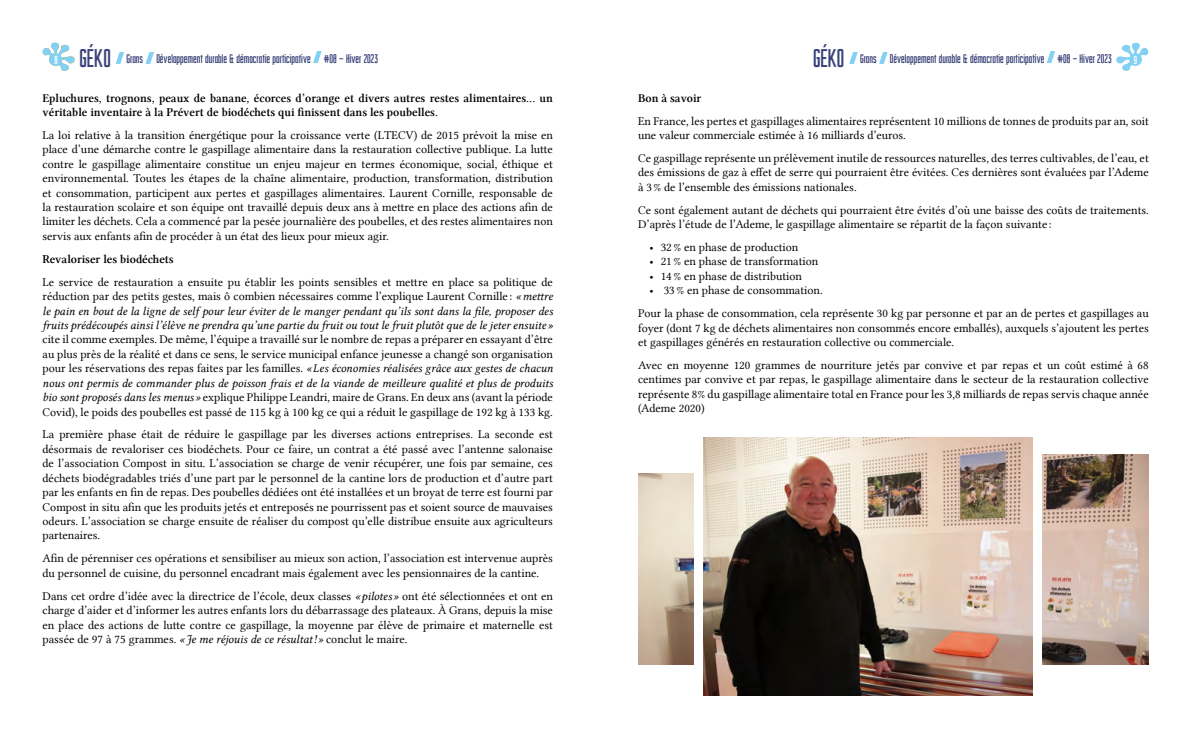
<style>
.page{position:relative;width:1191px;height:738px;background:#fff}
.page>*{position:absolute;margin:0;border:0;box-sizing:border-box;transform-origin:0 0}
.t1{font:13px "Sturkopf";color:#394278}
.t2{font:12px/14.4px "Lin Libertine";color:#000}
.t3{font:12px/14.4px "Lin Libertine I";color:#000}
.t4{font:12px/14.4px "Lin Libertine Z";color:#000}
.t5{font:12px "Sturkopf";color:#fff}
.s1{font-size:26.7px}
.s2{font-family:"Lin Libertine I"}
</style>
<div class="page">
<svg style="left:42px;top:42px;width:33px;height:29px"></svg>
<svg style="left:116px;top:52px;width:8px;height:12px"></svg>
<svg style="left:145px;top:52px;width:9px;height:12px"></svg>
<svg style="left:313px;top:51px;width:9px;height:12px"></svg>
<svg style="left:849px;top:52px;width:8px;height:12px"></svg>
<svg style="left:879px;top:52px;width:8px;height:12px"></svg>
<svg style="left:1046px;top:51px;width:9px;height:12px"></svg>
<img style="left:638px;top:437px;width:510px;height:257px">
<div style="left:694px;top:428px;width:9px;height:266px;background:#fff"></div>
<div style="left:1033px;top:428px;width:8px;height:266px;background:#fff"></div>
<div style="left:1037px;top:425px;width:111px;height:29px;background:#fff"></div>
<div style="left:1037px;top:665px;width:111px;height:34px;background:#fff"></div>
<div style="left:638px;top:428px;width:60px;height:44px;background:#fff"></div>
<div style="left:638px;top:665px;width:61px;height:34px;background:#fff"></div>
<p class="t5" style="left:54px;top:53px;width:5px">8</p>
<p class="t1" style="left:79px;top:51px;width:300px"><span class="s1">GÉKO</span> Grans Développement durable &amp; démocratie participative #08 – Hiver 2023</p>
<p class="t1" style="left:813px;top:51px;width:300px"><span class="s1">GÉKO</span> Grans Développement durable &amp; démocratie participative #08 – Hiver 2023</p>
<p class="t5" style="left:1133px;top:53px;width:5px">9</p>
<p class="t4" style="left:43px;top:91px;width:512px">Epluchures, trognons, peaux de banane, écorces d’orange et divers autres restes alimentaires… un véritable inventaire à la Prévert de biodéchets qui finissent dans les poubelles.</p>
<p class="t2" style="left:43px;top:128px;width:512px;text-align:justify">La loi relative à la transition énergétique pour la croissance verte (LTECV) de 2015 prévoit la mise en place d’une démarche contre le gaspillage alimentaire dans la restauration collective publique. La lutte contre le gaspillage alimentaire constitue un enjeu majeur en termes économique, social, éthique et environnemental. Toutes les étapes de la chaîne alimentaire, production, transformation, distribution et consommation, participent aux pertes et gaspillages alimentaires. Laurent Cornille, responsable de la restauration scolaire et son équipe ont travaillé depuis deux ans à mettre en place des actions afin de limiter les déchets. Cela a commencé par la pesée journalière des poubelles, et des restes alimentaires non servis aux enfants afin de procéder à un état des lieux pour mieux agir.</p>
<p class="t4" style="left:43px;top:252px;width:133px">Revaloriser les biodéchets</p>
<p class="t2" style="left:43px;top:274px;width:512px">Le service de restauration a ensuite pu établir les points sensibles et mettre en place sa politique de réduction par des petits gestes, mais ô combien nécessaires comme l’explique Laurent Cornille : <span class="s2">« mettre</span></p>
<p class="t3" style="left:43px;top:303px;width:512px">le pain en bout de la ligne de self pour leur éviter de le manger pendant qu’ils sont dans la file, proposer des fruits prédécoupés ainsi l’élève ne prendra qu’une partie du fruit ou tout le fruit plutôt que de le jeter ensuite »</p>
<p class="t2" style="left:43px;top:332px;width:512px;text-align:justify">cite il comme exemples. De même, l’équipe a travaillé sur le nombre de repas a préparer en essayant d’être au plus près de la réalité et dans ce sens, le service municipal enfance jeunesse a changé son organisation pour les réservations des repas faites par les familles. <span class="s2">« Les économies réalisées grâce aux gestes de chacun</span></p>
<p class="t3" style="left:43px;top:375px;width:512px">nous ont permis de commander plus de poisson frais et de la viande de meilleure qualité et plus de produits</p>
<p class="t2" style="left:43px;top:389px;width:512px"><span class="s2">bio sont proposés dans les menus »</span> explique Philippe Leandri, maire de Grans. En deux ans (avant la période<br>Covid), le poids des poubelles est passé de 115 kg à 100 kg ce qui a réduit le gaspillage de 192 kg à 133 kg.</p>
<p class="t2" style="left:43px;top:427px;width:512px;text-align:justify">La première phase était de réduire le gaspillage par les diverses actions entreprises. La seconde est désormais de revaloriser ces biodéchets. Pour ce faire, un contrat a été passé avec l’antenne salonaise de l’association Compost in situ. L’association se charge de venir récupérer, une fois par semaine, ces déchets biodégradables triés d’une part par le personnel de la cantine lors de production et d’autre part par les enfants en fin de repas. Des poubelles dédiées ont été installées et un broyat de terre est fourni par Compost in situ afin que les produits jetés et entreposés ne pourrissent pas et soient source de mauvaises odeurs. L’association se charge ensuite de réaliser du compost qu’elle distribue ensuite aux agriculteurs partenaires.</p>
<p class="t2" style="left:43px;top:550px;width:512px">Afin de pérenniser ces opérations et sensibiliser au mieux son action, l’association est intervenue auprès du personnel de cuisine, du personnel encadrant mais également avec les pensionnaires de la cantine.</p>
<p class="t2" style="left:43px;top:588px;width:512px;text-align:justify">Dans cet ordre d’idée avec la directrice de l’école, deux classes <span class="s2">« pilotes »</span> ont été sélectionnées et ont en charge d’aider et d’informer les autres enfants lors du débarrassage des plateaux. À Grans, depuis la mise en place des actions de lutte contre ce gaspillage, la moyenne par élève de primaire et maternelle est passée de 97 à 75 grammes. <span class="s2">« Je me réjouis de ce résultat ! »</span> conclut le maire.</p>
<p class="t4" style="left:638px;top:91px;width:65px">Bon à savoir</p>
<p class="t2" style="left:638px;top:113px;width:512px">En France, les pertes et gaspillages alimentaires représentent 10 millions de tonnes de produits par an, soit une valeur commerciale estimée à 16 milliards d’euros.</p>
<p class="t2" style="left:638px;top:151px;width:512px;text-align:justify">Ce gaspillage représente un prélèvement inutile de ressources naturelles, des terres cultivables, de l’eau, et des émissions de gaz à effet de serre qui pourraient être évitées. Ces dernières sont évaluées par l’Ademe à 3 % de l’ensemble des émissions nationales.</p>
<p class="t2" style="left:638px;top:202px;width:512px">Ce sont également autant de déchets qui pourraient être évités d’où une baisse des coûts de traitements.<br>D’après l’étude de l’Ademe, le gaspillage alimentaire se répartit de la façon suivante :</p>
<p class="t2" style="left:649px;top:240px;width:150px">• 32 % en phase de production</p>
<p class="t2" style="left:649px;top:254px;width:170px">• 21 % en phase de transformation</p>
<p class="t2" style="left:649px;top:268px;width:154px">• 14 % en phase de distribution</p>
<p class="t2" style="left:638px;top:279px;width:512px;line-height:22.9px;text-indent:11px">• 33 % en phase de consommation.<br>Pour la phase de consommation, cela représente 30 kg par personne et par an de pertes et gaspillages au</p>
<p class="t2" style="left:638px;top:320px;width:512px">foyer (dont 7 kg de déchets alimentaires non consommés encore emballés), auxquels s’ajoutent les pertes et gaspillages générés en restauration collective ou commerciale.</p>
<p class="t2" style="left:638px;top:357px;width:512px;text-align:justify">Avec en moyenne 120 grammes de nourriture jetés par convive et par repas et un coût estimé à 68 centimes par convive et par repas, le gaspillage alimentaire dans le secteur de la restauration collective représente 8% du gaspillage alimentaire total en France pour les 3,8 milliards de repas servis chaque année (Ademe 2020)</p>
</div>
